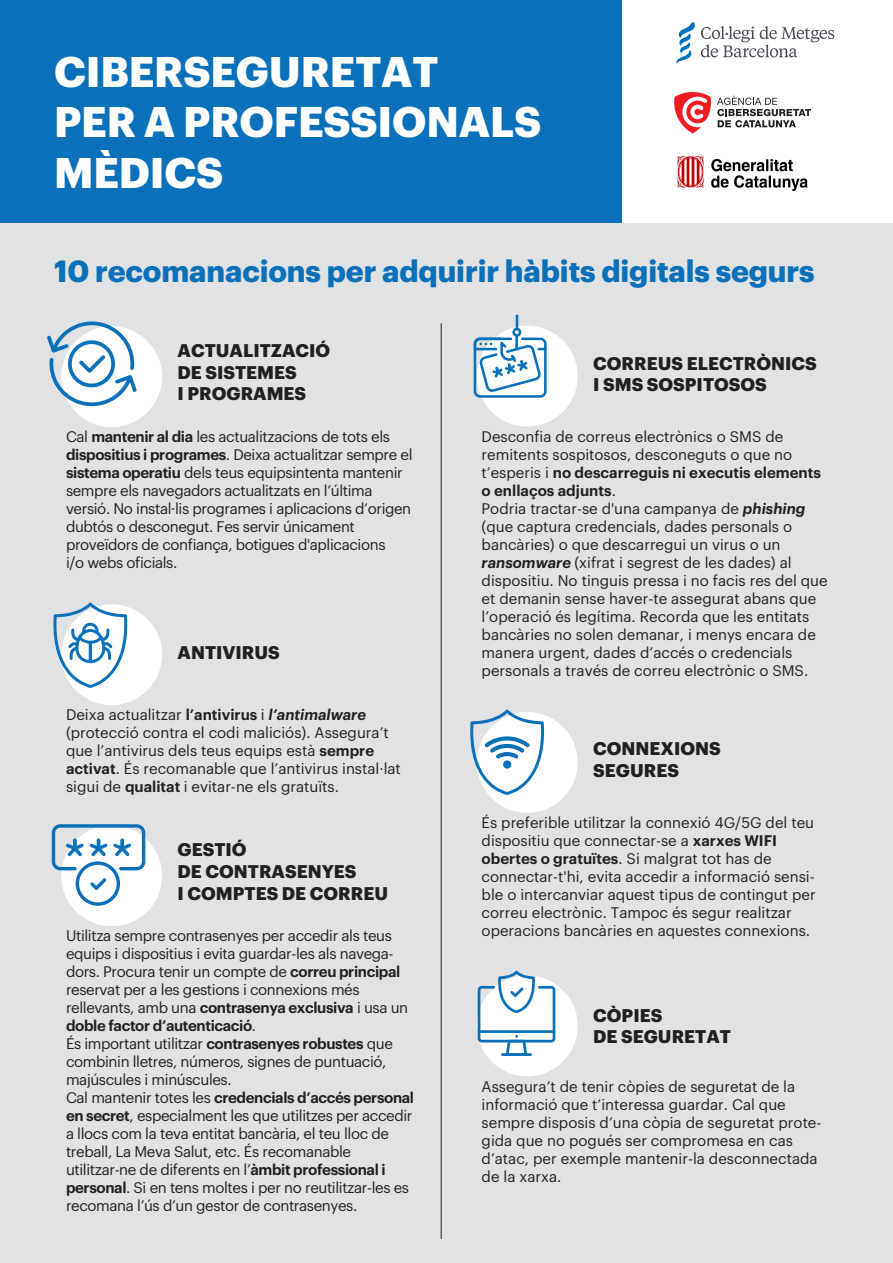
<style>
.page{position:relative;width:893px;height:1263px;background:#fff}
.page>*{position:absolute;margin:0;border:0;box-sizing:border-box;transform-origin:0 0}
.t1{font:700 42px/50.4px "Graphik";letter-spacing:-.005em;color:#fff}
.t2{font:700 30px "Graphik";letter-spacing:-.005em;color:#0970b9}
.t3{font:700 18px/21.6px "Graphik";color:#231f20}
.t4{font:15px/18px "Graphik";color:#231f20}
.t5{font:15px/18px "Graphik";letter-spacing:-.025em;color:#231f20}
.s1{font-weight:600}
.s2{font-weight:600;font-style:italic}
</style>
<div class="page">
<div style="left:0;top:0;width:893px;height:223px;background:#0970b9"></div>
<div style="left:622px;top:0;width:271px;height:234px;background:#fff"></div>
<div style="left:0;top:223px;width:893px;height:1040px;background:#e1e2e4"></div>
<hr style="left:441px;top:323px;width:1px;height:916px;background:#231f20">
<div style="left:61px;top:326px;width:101px;height:101px;background:#fff;border-radius:50%"></div>
<div style="left:477px;top:326px;width:101px;height:101px;background:#fff;border-radius:50%"></div>
<div style="left:61px;top:604px;width:101px;height:101px;background:#fff;border-radius:50%"></div>
<svg style="left:53px;top:602px;width:75px;height:86px"></svg>
<div style="left:61px;top:825px;width:101px;height:101px;background:#fff;border-radius:50%"></div>
<svg style="left:52px;top:824px;width:93px;height:82px"></svg>
<svg style="left:474px;top:314px;width:73px;height:84px"></svg>
<div style="left:477px;top:712px;width:101px;height:101px;background:#fff;border-radius:50%"></div>
<svg style="left:470px;top:709px;width:75px;height:86px"></svg>
<svg style="left:47px;top:321px;width:91px;height:89px"></svg>
<div style="left:477px;top:975px;width:101px;height:101px;background:#fff;border-radius:50%"></div>
<svg style="left:478px;top:971px;width:77px;height:85px"></svg>
<svg style="left:701px;top:26px;width:133px;height:31px"></svg>
<svg style="left:676px;top:22px;width:19px;height:42px"></svg>
<svg style="left:717px;top:96px;width:94px;height:31px"></svg>
<svg style="left:674px;top:92px;width:37px;height:41px"></svg>
<img style="left:677px;top:157px;width:130px;height:33px">
<h1 class="t1" style="left:54px;top:43px;width:489px">CIBERSEGURETAT<br>PER A PROFESSIONALS<br>MÈDICS</h1>
<h2 class="t2" style="left:54px;top:248px;width:762px">10 recomanacions per adquirir hàbits digitals segurs</h2>
<p class="t3" style="left:178px;top:338px;width:154px">ACTUALITZACIÓ<br>DE SISTEMES<br>I PROGRAMES</p>
<p class="t5" style="left:66px;top:426px;width:348px">Cal <span class="s1">mantenir al dia</span> les actualitzacions de tots els <span class="s1">dispositius i programes</span>. Deixa actualitzar sempre el <span class="s1">sistema operatiu</span> dels teus equipsintenta mantenir sempre els navegadors actualitzats en l’última versió. No instal·lis programes i aplicacions d’origen dubtós o desconegut. Fes servir únicament proveïdors de confiança, botigues d'aplicacions<br>i/o webs oficials.</p>
<p class="t3" style="left:178px;top:640px;width:104px">ANTIVIRUS</p>
<p class="t4" style="left:66px;top:704px;width:336px">Deixa actualitzar <span class="s1">l’antivirus</span> i <span class="s2">l’antimalware </span>(protecció contra el codi maliciós). Assegura’t que l’antivirus dels teus equips està <span class="s1">sempre activat</span>. És recomanable que l’antivirus instal·lat sigui de <span class="s1">qualitat</span> i evitar-ne els gratuïts.</p>
<p class="t3" style="left:178px;top:837px;width:212px">GESTIÓ<br>DE CONTRASENYES<br>I COMPTES DE CORREU</p>
<p class="t5" style="left:66px;top:925px;width:350px">Utilitza sempre contrasenyes per accedir als teus equips i dispositius i evita guardar-les als navega&shy;dors. Procura tenir un compte de <span class="s1">correu principal </span>reservat per a les gestions i connexions més rellevants, amb una <span class="s1">contrasenya exclusiva</span> i usa un <span class="s1">doble factor d’autenticació</span>.<br>És important utilitzar <span class="s1">contrasenyes robustes</span> que combinin lletres, números, signes de puntuació, majúscules i minúscules.<br>Cal mantenir totes les <span class="s1">credencials d’accés personal en secret</span>, especialment les que utilitzes per accedir a llocs com la teva entitat bancària, el teu lloc de treball, La Meva Salut, etc. És recomanable utilitzar-ne de diferents en l’<span class="s1">àmbit professional i personal</span>. Si en tens moltes i per no reutilitzar-les es recomana l’ús d’un gestor de contrasenyes.</p>
<p class="t3" style="left:593px;top:351px;width:225px">CORREUS ELECTRÒNICS<br>I SMS SOSPITOSOS</p>
<p class="t4" style="left:482px;top:426px;width:348px">Desconfia de correus electrònics o SMS de remitents sospitosos, desconeguts o que no t’esperis i <span class="s1">no descarreguis ni executis elements o enllaços adjunts</span>.<br>Podria tractar-se d'una campanya de <span class="s2">phishing </span>(que captura credencials, dades personals o bancàries) o que descarregui un virus o un <span class="s2">ransomware</span> (xifrat i segrest de les dades) al dispositiu. No tinguis pressa i no facis res del que et demanin sense haver-te assegurat abans que l’operació és legítima. Recorda que les entitats bancàries no solen demanar, i menys encara de manera urgent, dades d’accés o credencials personals a través de correu electrònic o SMS.</p>
<p class="t3" style="left:593px;top:736px;width:129px">CONNEXIONS<br>SEGURES</p>
<p class="t4" style="left:482px;top:812px;width:336px">És preferible utilitzar la connexió 4G/5G del teu dispositiu que connectar-se a <span class="s1">xarxes WIFI obertes o gratuïtes</span>. Si malgrat tot has de connectar-t'hi, evita accedir a informació sensi&shy;ble o intercanviar aquest tipus de contingut per correu electrònic. Tampoc és segur realitzar operacions bancàries en aquestes connexions.</p>
<p class="t3" style="left:593px;top:1003px;width:139px">CÒPIES<br>DE SEGURETAT</p>
<p class="t4" style="left:482px;top:1076px;width:341px">Assegura’t de tenir còpies de seguretat de la informació que t’interessa guardar. Cal que sempre disposis d’una còpia de seguretat prote&shy;gida que no pogués ser compromesa en cas d’atac, per exemple mantenir-la desconnectada de la xarxa.</p>
</div>
